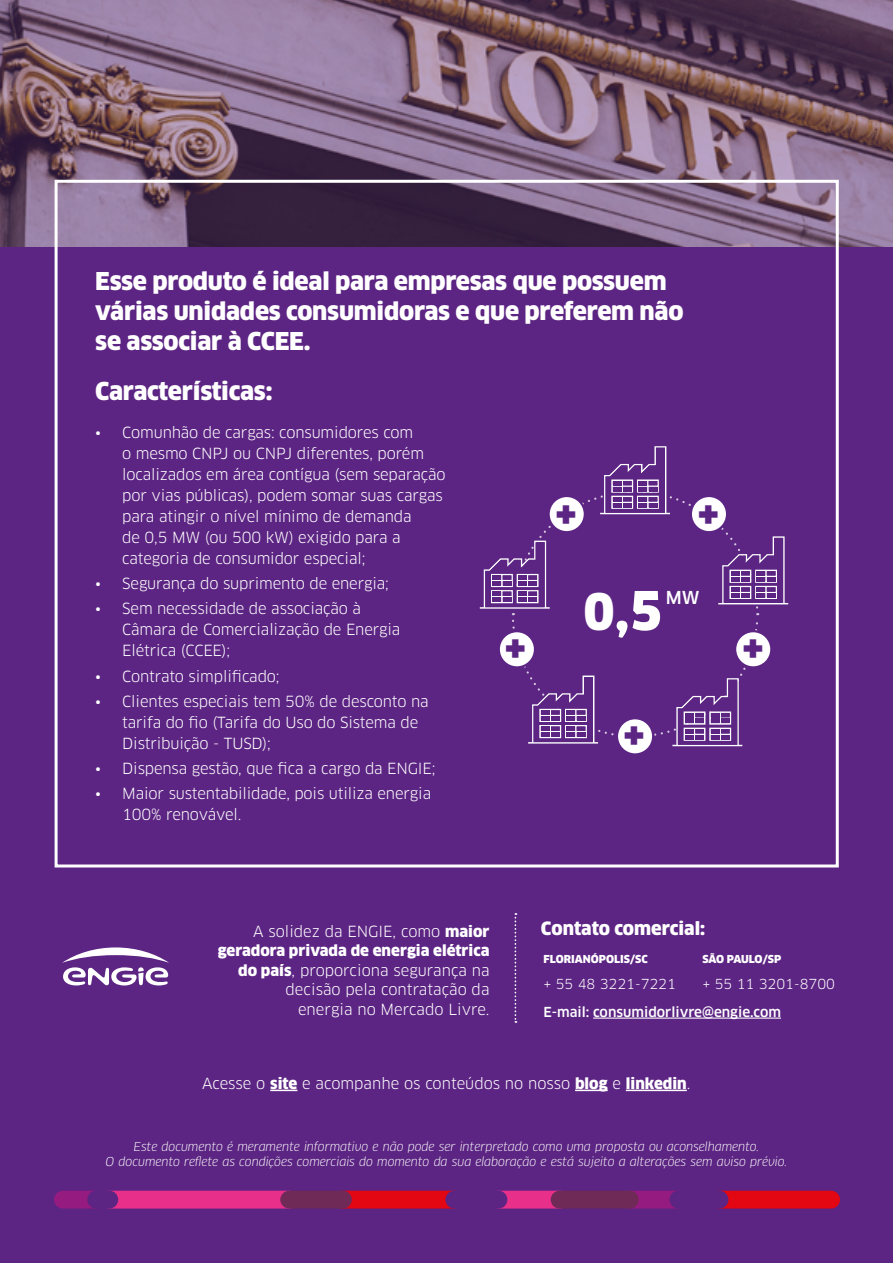
<style>
.page{position:relative;width:893px;height:1263px;background:#5c2483}
.page>*{position:absolute;margin:0;border:0;box-sizing:border-box;transform-origin:0 0}
.t1{font:900 52.35px "Clan OT";color:#fff}
.t2{font:900 37.35px "Clan OT";color:#5c2483}
.t3{font:900 24px/30px "Clan OT";letter-spacing:-.01em;color:#fff}
.t4{font:900 17.85px "Clan OT";color:#fff}
.t5{font:500 17.4px "Clan OT";color:#fff}
.t6{font:15px/21px "Clan OT";letter-spacing:-.01em;color:#fff}
.t7{font:500 13.5px "Clan OT";color:#fff}
.t8{font:13.5px "Clan OT";color:#fff}
.t9{font:italic 12px/14.4px "Clan OT";letter-spacing:-.01em;color:#fcfefc;text-align:center}
.t10{font:900 10.65px "Clan OT";color:#fff}
.t11{font:900 10.65px "Clan OT";letter-spacing:-.02em;color:#fff}
.s1{font-size:49.35px}
.s2{font-weight:900}
</style>
<div class="page">
<img style="left:0;top:0;width:893px;height:247px">
<hr style="left:593px;top:1017px;width:188px;height:2px;background:#fff">
<svg style="left:514px;top:913px;width:2px;height:110px"></svg>
<svg style="left:617px;top:718px;width:36px;height:36px"></svg>
<div style="left:616px;top:717px;width:38px;height:38px;border:2px solid #5c2483;border-radius:50%"></div>
<svg style="left:480px;top:446px;width:308px;height:300px"></svg>
<div style="left:492px;top:597px;width:9px;height:5px;background:#5c2483"></div>
<div style="left:492px;top:591px;width:9px;height:5px;background:#5c2483"></div>
<div style="left:492px;top:581px;width:9px;height:5px;background:#5c2483"></div>
<div style="left:492px;top:575px;width:9px;height:5px;background:#5c2483"></div>
<div style="left:710px;top:1191px;width:130px;height:17px;background:#e30613;border-radius:9px"></div>
<div style="left:621px;top:1191px;width:66px;height:17px;background:#951b81;border-radius:9px"></div>
<div style="left:489px;top:1191px;width:79px;height:17px;background:#e8308a;border-radius:9px"></div>
<div style="left:551px;top:1191px;width:88px;height:17px;background:#6f2a58;border-radius:9px"></div>
<div style="left:334px;top:1191px;width:129px;height:17px;background:#e30613;border-radius:9px"></div>
<div style="left:100px;top:1191px;width:198px;height:17px;background:#e8308a;border-radius:9px"></div>
<div style="left:54px;top:1191px;width:51px;height:17px;background:#951b81;border-radius:9px"></div>
<div style="left:445px;top:1191px;width:62px;height:17px;background:#5c2483;border-radius:9px"></div>
<div style="left:280px;top:1191px;width:72px;height:17px;background:#6f2a58;border-radius:9px"></div>
<div style="left:87px;top:1191px;width:31px;height:17px;background:#5c2483;border-radius:9px"></div>
<div style="left:669px;top:1191px;width:59px;height:17px;background:#5c2483;border-radius:9px"></div>
<div style="left:55px;top:180px;width:784px;height:687px;border:3px solid #fff"></div>
<svg style="left:270px;top:1090px;width:27px;height:1px"></svg>
<hr style="left:575px;top:1090px;width:33px;height:1px;background:#fff">
<hr style="left:626px;top:1090px;width:61px;height:1px;background:#fff">
<svg style="left:62px;top:947px;width:107px;height:38px"></svg>
<h3 class="t3" style="left:95px;top:267px;width:590px">Esse produto é ideal para empresas que possuem várias unidades consumidoras e que preferem não se associar à CCEE.</h3>
<h3 class="t3" style="left:95px;top:376px;width:179px">Características:</h3>
<p class="t6" style="left:122px;top:422px;width:325px;text-indent:-27px">• Comunhão de cargas: consumidores com<br>o mesmo CNPJ ou CNPJ diferentes, porém localizados em área contígua (sem separação por vias públicas), podem somar suas cargas para atingir o nível mínimo de demanda<br>de 0,5 MW (ou 500 kW) exigido para a categoria de consumidor especial;</p>
<p class="t6" style="left:95px;top:573px;width:295px">• Segurança do suprimento de energia;</p>
<p class="t6" style="left:122px;top:598px;width:280px;text-indent:-27px">• Sem necessidade de associação à<br>Câmara de Comercialização de Energia<br>Elétrica (CCEE);</p>
<p class="t6" style="left:95px;top:666px;width:186px">• Contrato simplificado;</p>
<p class="t6" style="left:122px;top:691px;width:308px;text-indent:-27px">• Clientes especiais tem 50% de desconto na tarifa do fio (Tarifa do Uso do Sistema de<br>Distribuição - TUSD);</p>
<p class="t6" style="left:95px;top:758px;width:342px">• Dispensa gestão, que fica a cargo da ENGIE;</p>
<p class="t6" style="left:122px;top:783px;width:310px;text-indent:-27px">• Maior sustentabilidade, pois utiliza energia<br>100% renovável.</p>
<h2 class="t2" style="left:555px;top:490px;width:24px">+</h2>
<h2 class="t2" style="left:697px;top:490px;width:24px">+</h2>
<h1 class="t1" style="left:583px;top:580px;width:80px"><span class="s1">0</span>,5</h1>
<p class="t5" style="left:666px;top:588px;width:35px">MW</p>
<h2 class="t2" style="left:504px;top:625px;width:24px">+</h2>
<h2 class="t2" style="left:742px;top:625px;width:24px">+</h2>
<h2 class="t2" style="left:623px;top:712px;width:24px">+</h2>
<p class="t6" style="left:218px;top:921px;width:273px;line-height:19.5px;text-align:right">A solidez da ENGIE, como <span class="s2">maior geradora privada de energia elétrica do país</span>, proporciona segurança na decisão pela contratação da<br>energia no Mercado Livre.</p>
<p class="t4" style="left:541px;top:917px;width:166px">Contato comercial:</p>
<p class="t11" style="left:702px;top:953px;width:80px">SÃO PAULO/SP</p>
<p class="t8" style="left:702px;top:976px;width:134px">+ 55 11 3201-8700</p>
<p class="t10" style="left:543px;top:953px;width:106px">FLORIANÓPOLIS/SC</p>
<p class="t8" style="left:543px;top:976px;width:134px">+ 55 48 3221-7221</p>
<p class="t7" style="left:543px;top:1004px;width:239px">E-mail: consumidorlivre@engie.com</p>
<p class="t6" style="left:202px;top:1073px;width:490px">Acesse o <span class="s2">site</span> e acompanhe os conteúdos no nosso <span class="s2">blog</span> e <span class="s2">linkedin</span>.</p>
<p class="t9" style="left:106px;top:1140px;width:683px">Este documento é meramente informativo e não pode ser interpretado como uma proposta ou aconselhamento.<br>O documento reflete as condições comerciais do momento da sua elaboração e está sujeito a alterações sem aviso prévio.</p>
</div>
